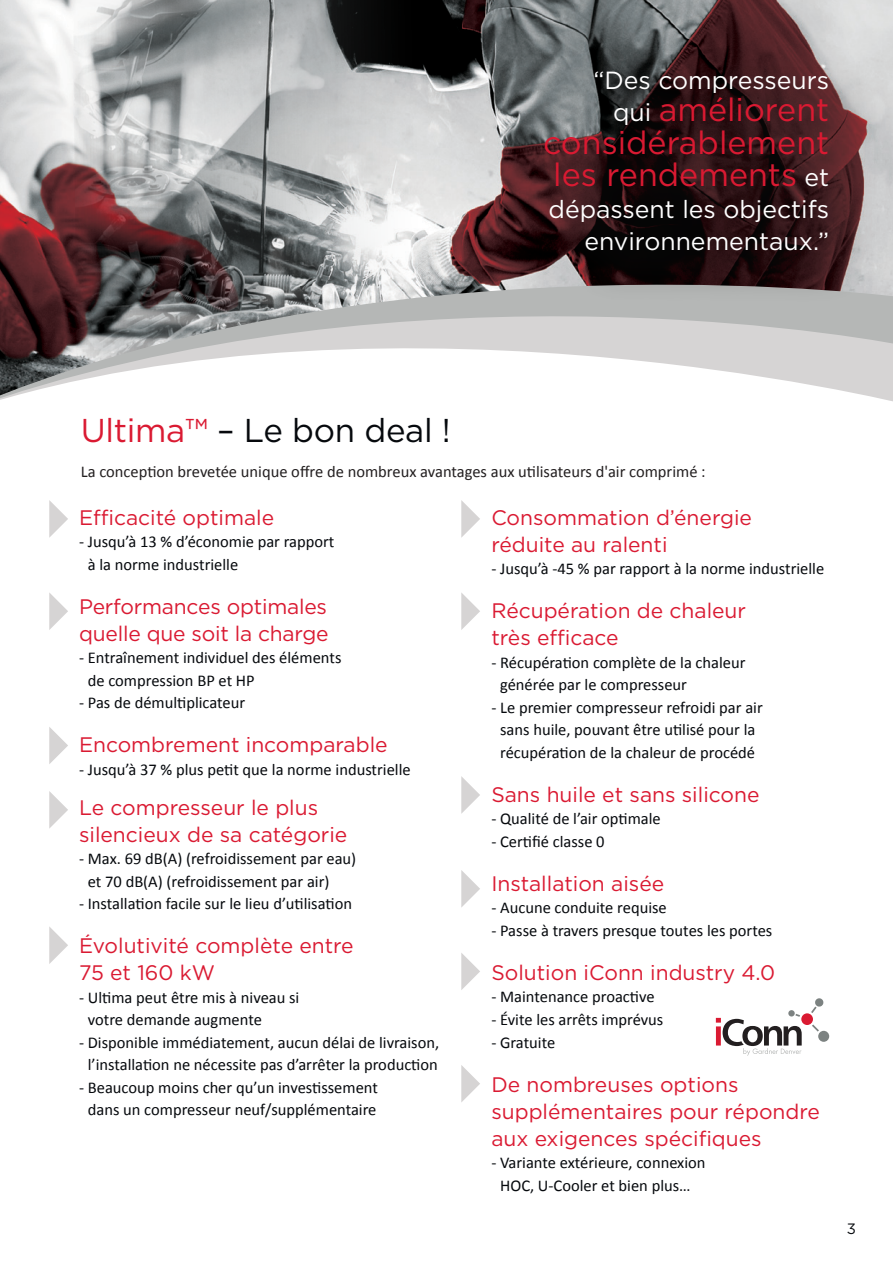
<style>
.page{position:relative;width:893px;height:1263px;background:#fff}
.page>*{position:absolute;margin:0;border:0;box-sizing:border-box;transform-origin:0 0}
.t1{font:33px "Gotham";letter-spacing:-.01em;color:#06090d}
.t2{font:32.25px/32.1px "Gotham";color:#da1a32;text-align:right}
.t3{font:24.75px/32.1px "Gotham";color:#fff;text-align:right}
.t4{font:21px/27px "Gotham";color:#da1a32}
.t5{font:16.5px/22.5px "Calibri";color:#06090d}
.t6{font:16.5px "Calibri";color:#231f20}
.t7{font:15px "Gotham";color:#06090d}
.s1{font-size:24.75px;color:#fff}
.s2{color:#da1a32}
</style>
<div class="page">
<img style="left:0;top:0;width:73px;height:232px">
<img style="left:73px;top:0;width:820px;height:232px">
<svg style="left:0;top:232px;width:893px;height:170px"></svg>
<div style="left:535px;top:61px;width:345px;height:242px;background:#231f20;opacity:.76"></div>
<svg style="left:49px;top:500px;width:19px;height:38px"></svg>
<svg style="left:461px;top:500px;width:19px;height:38px"></svg>
<svg style="left:49px;top:593px;width:19px;height:37px"></svg>
<svg style="left:461px;top:593px;width:19px;height:37px"></svg>
<svg style="left:461px;top:776px;width:19px;height:38px"></svg>
<svg style="left:49px;top:727px;width:19px;height:37px"></svg>
<svg style="left:461px;top:870px;width:19px;height:37px"></svg>
<svg style="left:461px;top:953px;width:19px;height:37px"></svg>
<svg style="left:461px;top:1065px;width:19px;height:37px"></svg>
<svg style="left:49px;top:791px;width:19px;height:38px"></svg>
<svg style="left:49px;top:927px;width:19px;height:37px"></svg>
<div style="left:788px;top:1010px;width:7px;height:6px;background:#7c8281;border-radius:50%"></div>
<svg style="left:812px;top:1024px;width:7px;height:7px"></svg>
<svg style="left:716px;top:1014px;width:86px;height:42px"></svg>
<div style="left:818px;top:1031px;width:11px;height:11px;background:#7c8281;border-radius:50%"></div>
<svg style="left:811px;top:998px;width:12px;height:15px"></svg>
<div style="left:801px;top:1013px;width:12px;height:12px;background:#da1a32;border-radius:50%"></div>
<h3 class="t3" style="left:593px;top:64px;width:237px">“Des compresseurs</h3>
<h2 class="t2" style="left:543px;top:93px;width:288px"><span class="s1">qui</span> améliorent considérablement les rendements <span class="s1">et</span></h2>
<h3 class="t3" style="left:548px;top:193px;width:282px">dépassent les objectifs environnementaux.”</h3>
<h1 class="t1" style="left:81px;top:409px;width:372px"><span class="s2">Ultima™</span> – Le bon deal !</h1>
<p class="t6" style="left:81px;top:461px;width:626px">La conception brevetée unique offre de nombreux avantages aux utilisateurs d'air comprimé :</p>
<p class="t4" style="left:79px;top:503px;width:197px">Efficacité optimale</p>
<p class="t5" style="left:88px;top:530px;width:248px;text-indent:-9px">- Jusqu’à 13 % d’économie par rapport à la norme industrielle</p>
<p class="t4" style="left:79px;top:592px;width:251px">Performances optimales quelle que soit la charge</p>
<p class="t5" style="left:88px;top:646px;width:255px;text-indent:-9px">- Entraînement individuel des éléments de compression BP et HP</p>
<p class="t5" style="left:79px;top:691px;width:168px">- Pas de démultiplicateur</p>
<p class="t4" style="left:79px;top:731px;width:310px">Encombrement incomparable</p>
<p class="t5" style="left:79px;top:757px;width:333px">- Jusqu’à 37 % plus petit que la norme industrielle</p>
<p class="t4" style="left:79px;top:793px;width:270px">Le compresseur le plus silencieux de sa catégorie</p>
<p class="t5" style="left:88px;top:847px;width:270px;text-indent:-9px">- Max. 69 dB(A) (refroidissement par eau) et 70 dB(A) (refroidissement par air)</p>
<p class="t5" style="left:79px;top:892px;width:274px">- Installation facile sur le lieu d’utilisation</p>
<p class="t4" style="left:79px;top:932px;width:276px">Évolutivité complète entre<br>75 et 160 kW</p>
<p class="t5" style="left:88px;top:985px;width:213px;text-indent:-9px">- Ultima peut être mis à niveau si votre demande augmente</p>
<p class="t5" style="left:79px;top:1030px;width:362px;text-align:center">- Disponible immédiatement, aucun délai de livraison, l’installation ne nécessite pas d’arrêter la production</p>
<p class="t5" style="left:79px;top:1075px;width:300px;text-align:center">- Beaucoup moins cher qu’un investissement dans un compresseur neuf/supplémentaire</p>
<p class="t4" style="left:491px;top:503px;width:262px">Consommation d’énergie réduite au ralenti</p>
<p class="t5" style="left:491px;top:557px;width:334px">- Jusqu’à -45 % par rapport à la norme industrielle</p>
<p class="t4" style="left:491px;top:597px;width:256px">Récupération de chaleur très efficace</p>
<p class="t5" style="left:500px;top:650px;width:247px;text-indent:-9px">- Récupération complète de la chaleur générée par le compresseur</p>
<p class="t5" style="left:491px;top:695px;width:273px;text-align:center">- Le premier compresseur refroidi par air sans huile, pouvant être utilisé pour la récupération de la chaleur de procédé</p>
<p class="t4" style="left:491px;top:780px;width:270px">Sans huile et sans silicone</p>
<p class="t5" style="left:491px;top:807px;width:171px">- Qualité de l’air optimale</p>
<p class="t5" style="left:491px;top:829px;width:115px">- Certifié classe 0</p>
<p class="t4" style="left:491px;top:869px;width:174px">Installation aisée</p>
<p class="t5" style="left:491px;top:896px;width:177px">- Aucune conduite requise</p>
<p class="t5" style="left:491px;top:918px;width:283px">- Passe à travers presque toutes les portes</p>
<p class="t4" style="left:491px;top:958px;width:285px">Solution iConn industry 4.0</p>
<p class="t5" style="left:491px;top:985px;width:165px">- Maintenance proactive</p>
<p class="t5" style="left:491px;top:1007px;width:174px">- Évite les arrêts imprévus</p>
<p class="t5" style="left:491px;top:1030px;width:65px">- Gratuite</p>
<p class="t4" style="left:491px;top:1070px;width:330px">De nombreuses options supplémentaires pour répondre aux exigences spécifiques</p>
<p class="t5" style="left:491px;top:1150px;width:216px;text-align:center">- Variante extérieure, connexion<br>HOC, U-Cooler et bien plus…</p>
<p class="t7" style="left:847px;top:1219px;width:11px">3</p>
</div>
